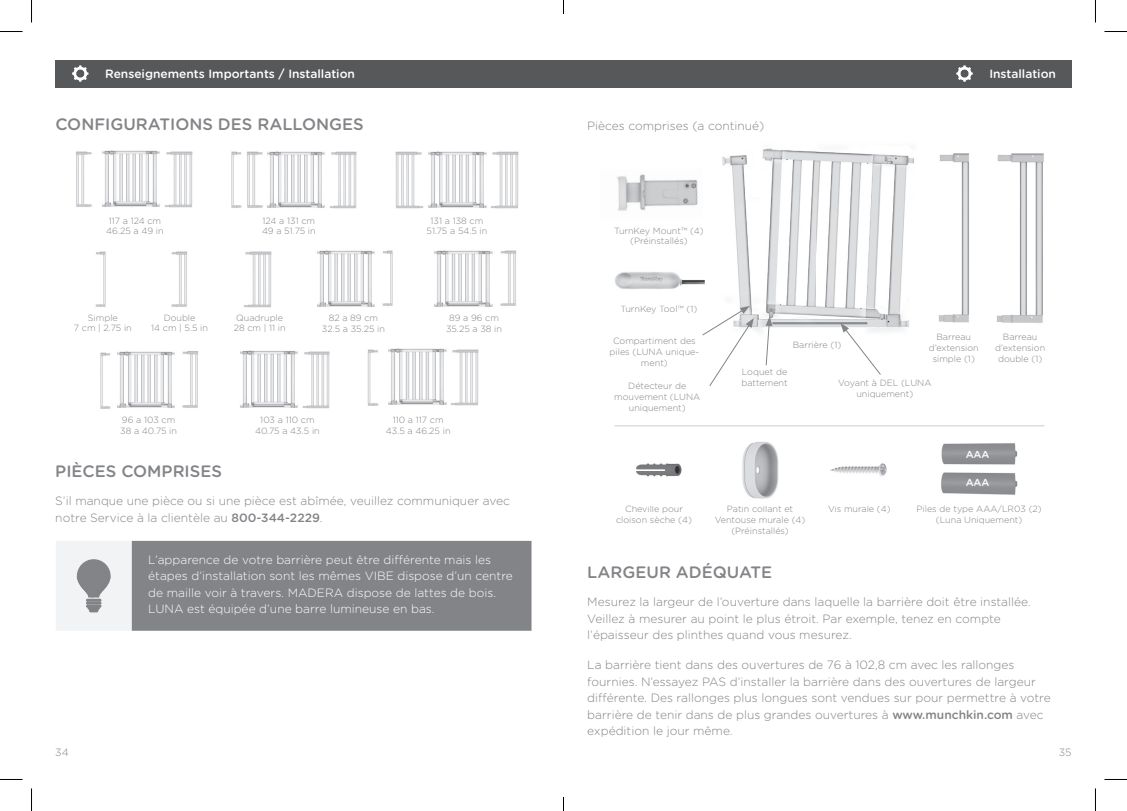
<style>
.page{position:relative;width:1127px;height:811px;background:#fff}
.page>*{position:absolute;margin:0;border:0;box-sizing:border-box;transform-origin:0 0}
.t1{font:500 16.5px "Gotham Rounded";color:#828487}
.t2{font:300 12px/16.5px "Gotham Rounded";color:#828487}
.t3{font:300 12px/16.5px "Gotham Rounded";color:#fff}
.t4{font:500 12px "Gotham Rounded";color:#fff}
.t5{font:300 10.5px "Gotham";color:#828487}
.t6{font:500 10.2px "Gotham Rounded";letter-spacing:-.015em;color:#fff}
.t7{font:300 9px/10.8px "Gotham";color:#828487;text-align:center}
.s1{font-weight:500}
</style>
<div class="page">
<div style="left:55px;top:60px;width:1016px;height:27px;background:#57585a"></div>
<svg style="left:72px;top:65px;width:16px;height:17px"></svg>
<svg style="left:956px;top:65px;width:16px;height:17px"></svg>
<div style="left:131px;top:541px;width:400px;height:89px;background:#828487"></div>
<div style="left:56px;top:541px;width:75px;height:89px;background:#f2f3f4"></div>
<hr style="left:86px;top:601px;width:15px;height:3px;background:#818386;border-radius:2px">
<hr style="left:86px;top:598px;width:15px;height:3px;background:#818386;border-radius:2px">
<hr style="left:86px;top:604px;width:15px;height:3px;background:#818386;border-radius:2px">
<svg style="left:87px;top:607px;width:14px;height:5px"></svg>
<svg style="left:77px;top:559px;width:34px;height:38px"></svg>
<img style="left:722px;top:148px;width:192px;height:184px">
<img style="left:938px;top:153px;width:31px;height:170px">
<img style="left:997px;top:153px;width:47px;height:170px">
<svg style="left:702px;top:306px;width:51px;height:80px"></svg>
<svg style="left:765px;top:316px;width:7px;height:50px"></svg>
<svg style="left:840px;top:323px;width:41px;height:52px"></svg>
<img style="left:617px;top:174px;width:81px;height:37px">
<img style="left:615px;top:272px;width:90px;height:17px">
<img style="left:621px;top:305px;width:74px;height:1px">
<img style="left:267px;top:151px;width:58px;height:57px">
<img style="left:329px;top:151px;width:28px;height:58px">
<img style="left:231px;top:151px;width:11px;height:57px">
<img style="left:247px;top:151px;width:16px;height:57px">
<img style="left:428px;top:151px;width:59px;height:57px">
<img style="left:490px;top:151px;width:29px;height:58px">
<img style="left:395px;top:151px;width:29px;height:58px">
<img style="left:102px;top:150px;width:58px;height:57px">
<img style="left:164px;top:151px;width:29px;height:57px">
<img style="left:76px;top:151px;width:16px;height:56px">
<img style="left:636px;top:463px;width:46px;height:14px">
<img style="left:742px;top:441px;width:37px;height:58px">
<img style="left:830px;top:463px;width:57px;height:14px">
<img style="left:941px;top:443px;width:77px;height:52px">
<img style="left:117px;top:351px;width:58px;height:57px">
<img style="left:182px;top:351px;width:17px;height:57px">
<img style="left:100px;top:352px;width:11px;height:57px">
<img style="left:240px;top:350px;width:58px;height:58px">
<img style="left:302px;top:351px;width:28px;height:58px">
<img style="left:388px;top:348px;width:59px;height:57px">
<img style="left:450px;top:349px;width:29px;height:57px">
<img style="left:367px;top:349px;width:12px;height:57px">
<img style="left:317px;top:250px;width:58px;height:57px">
<img style="left:382px;top:250px;width:11px;height:56px">
<img style="left:434px;top:250px;width:59px;height:57px">
<img style="left:500px;top:250px;width:17px;height:56px">
<img style="left:95px;top:251px;width:11px;height:56px">
<img style="left:171px;top:251px;width:17px;height:56px">
<img style="left:243px;top:251px;width:29px;height:57px">
<hr style="left:614px;top:425px;width:430px;height:1px;background:#d1d2d4">
<svg style="left:0;top:31px;width:22px;height:1px"></svg>
<svg style="left:1104px;top:31px;width:22px;height:1px"></svg>
<svg style="left:0;top:779px;width:22px;height:1px"></svg>
<svg style="left:1104px;top:779px;width:22px;height:1px"></svg>
<svg style="left:31px;top:0;width:1px;height:23px"></svg>
<svg style="left:31px;top:788px;width:1px;height:23px"></svg>
<svg style="left:563px;top:0;width:1px;height:14px"></svg>
<svg style="left:563px;top:797px;width:1px;height:14px"></svg>
<p class="t4" style="left:105px;top:67px;width:251px">Renseignements Importants / Installation</p>
<p class="t4" style="left:989px;top:67px;width:68px">Installation</p>
<h1 class="t1" style="left:55px;top:115px;width:310px">CONFIGURATIONS DES RALLONGES</h1>
<p class="t2" style="left:587px;top:117px;width:179px">Pièces comprises (a continué)</p>
<p class="t7" style="left:106px;top:215px;width:59px;text-align:left">117 a 124 cm<br>46.25 a 49 in</p>
<p class="t7" style="left:262px;top:215px;width:55px;text-align:left">124 a 131 cm<br>49 a 51.75 in</p>
<p class="t7" style="left:426px;top:215px;width:62px">131 a 138 cm<br>51.75 a 54.5 in</p>
<p class="t7" style="left:74px;top:312px;width:59px">Simple<br>7 cm | 2.75 in</p>
<p class="t7" style="left:151px;top:312px;width:58px">Double<br>14 cm | 5.5 in</p>
<p class="t7" style="left:234px;top:312px;width:53px;text-align:left">Quadruple<br>28 cm | 11 in</p>
<p class="t7" style="left:322px;top:312px;width:65px">82 a 89 cm<br>32.5 a 35.25 in</p>
<p class="t7" style="left:446px;top:312px;width:57px">89 a 96 cm<br>35.25 a 38 in</p>
<p class="t7" style="left:120px;top:414px;width:58px;text-align:left">96 a 103 cm<br>38 a 40.75 in</p>
<p class="t7" style="left:255px;top:414px;width:66px">103 a 110 cm<br>40.75 a 43.5 in</p>
<p class="t7" style="left:386px;top:414px;width:66px">110 a 117 cm<br>43.5 a 46.25 in</p>
<h1 class="t1" style="left:55px;top:462px;width:168px">PIÈCES COMPRISES</h1>
<p class="t2" style="left:55px;top:493px;width:456px">S’il manque une pièce ou si une pièce est abîmée, veuillez communiquer avec notre Service à la clientèle au <span class="s1">800-344-2229</span>.</p>
<p class="t3" style="left:148px;top:551px;width:366px">L’apparence de votre barrière peut être différente mais les étapes d’installation sont les mêmes VIBE dispose d’un centre de maille voir à travers. MADERA dispose de lattes de bois.<br>LUNA est équipée d’une barre lumineuse en bas.</p>
<p class="t7" style="left:614px;top:225px;width:91px">TurnKey Mount™ (4) (Préinstallés)</p>
<p class="t7" style="left:620px;top:303px;width:78px">TurnKey Tool™ (1)</p>
<p class="t7" style="left:609px;top:335px;width:91px">Compartiment des piles (LUNA unique&shy;ment)</p>
<p class="t7" style="left:614px;top:380px;width:88px">Détecteur de mouvement (LUNA uniquement)</p>
<p class="t7" style="left:837px;top:377px;width:95px">Voyant à DEL (LUNA uniquement)</p>
<p class="t7" style="left:792px;top:339px;width:50px">Barrière (1)</p>
<p class="t7" style="left:928px;top:331px;width:51px">Barreau d’extension simple (1)</p>
<p class="t7" style="left:994px;top:331px;width:51px">Barreau d’extension double (1)</p>
<p class="t7" style="left:741px;top:366px;width:48px;text-align:left">Loquet de battement</p>
<p class="t6" style="left:965px;top:448px;width:25px">AAA</p>
<p class="t6" style="left:965px;top:477px;width:25px">AAA</p>
<p class="t7" style="left:616px;top:503px;width:77px">Cheville pour cloison sèche (4)</p>
<p class="t7" style="left:714px;top:503px;width:92px">Patin collant et<br>Ventouse murale (4) (Préinstallés)</p>
<p class="t7" style="left:827px;top:503px;width:64px">Vis murale (4)</p>
<p class="t7" style="left:916px;top:503px;width:127px">Piles de type AAA/LR03 (2) (Luna Uniquement)</p>
<h1 class="t1" style="left:587px;top:562px;width:186px">LARGEUR ADÉQUATE</h1>
<p class="t2" style="left:587px;top:594px;width:445px">Mesurez la largeur de l’ouverture dans laquelle la barrière doit être installée.<br>Veillez à mesurer au point le plus étroit. Par exemple, tenez en compte l’épaisseur des plinthes quand vous mesurez.</p>
<p class="t2" style="left:587px;top:657px;width:465px">La barrière tient dans des ouvertures de 76 à 102,8 cm avec les rallonges fournies. N’essayez PAS d’installer la barrière dans des ouvertures de largeur différente. Des rallonges plus longues sont vendues sur pour permettre à votre barrière de tenir dans de plus grandes ouvertures à <span class="s1">www.munchkin.com</span> avec expédition le jour même.</p>
<p class="t5" style="left:55px;top:745px;width:15px">34</p>
<p class="t5" style="left:1058px;top:745px;width:14px">35</p>
</div>
